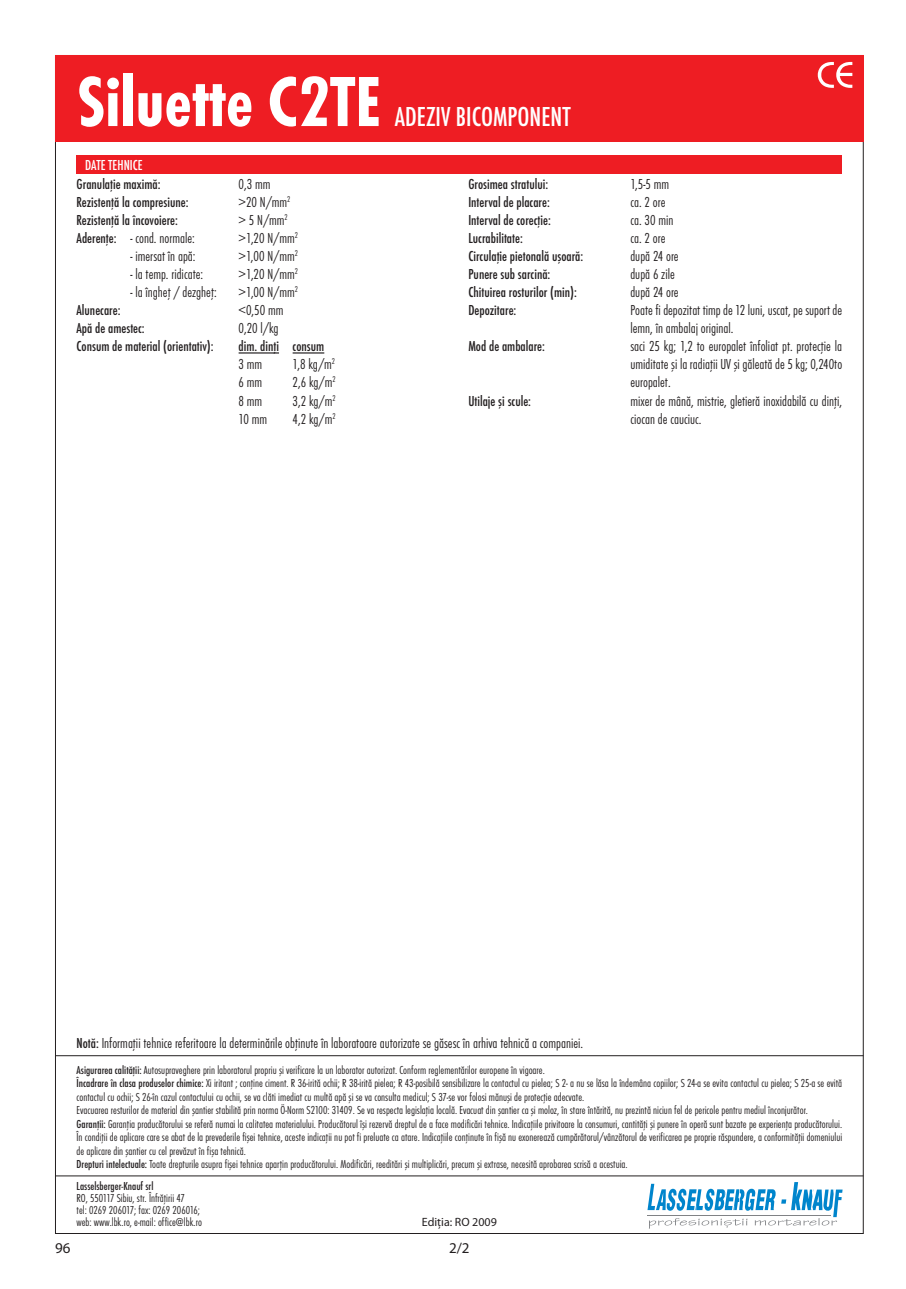
<style>
.page{position:relative;width:906px;height:1289px;background:#fff}
.page>*{position:absolute;margin:0;border:0;box-sizing:border-box;transform-origin:0 0}
.t1{font:700 condensed 73.5px "Futura TEE";color:#fff}
.t2{font:500 condensed 28.5px "Futura TEE";color:#fff}
.t3{font:15px/18px "Futura TEE Ligh Cond";color:#231f20}
.t4{font:500 condensed 15px "Futura TEE";color:#231f20}
.t5{font:500 condensed 15px "Futura TEE";color:#fff}
.t6{font:15px "Myriad Pro";color:#231f20}
.t7{font:12px/13.5px "Futura TEE Ligh Cond";color:#231f20}
.t8{font:500 condensed 12px "Futura TEE";color:#231f20}
.t9{font:12px "Myriad Pro";color:#231f20}
.s1{font-family:"Futura TEE";font-weight:500;font-stretch:condensed}
</style>
<div class="page">
<div style="left:55px;top:55px;width:808px;height:87px;background:#ee1d23"></div>
<hr style="left:55px;top:1055px;width:808px;height:1px;background:#231f20">
<hr style="left:55px;top:1175px;width:808px;height:1px;background:#231f20">
<svg style="left:647px;top:1182px;width:195px;height:46px"></svg>
<div style="left:77px;top:155px;width:765px;height:18px;background:#ee1d23"></div>
<hr style="left:239px;top:352px;width:40px;height:1px;background:#231f20">
<hr style="left:293px;top:352px;width:31px;height:1px;background:#231f20">
<svg style="left:817px;top:62px;width:35px;height:26px"></svg>
<h1 class="t1" style="left:77px;top:59px;width:306px">Siluette C2TE</h1>
<p class="t5" style="left:85px;top:156px;width:59px">DATE TEHNICE</p>
<p class="t4" style="left:77px;top:176px;width:86px">Granulaţie maximă:</p>
<p class="t3" style="left:239px;top:175px;width:33px">0,3 mm</p>
<p class="t4" style="left:77px;top:194px;width:113px">Rezistenţă la compresiune:</p>
<p class="t3" style="left:239px;top:193px;width:53px">&gt;20 N/mm<sup>2</sup></p>
<p class="t4" style="left:77px;top:212px;width:103px">Rezistenţă la încovoiere:</p>
<p class="t3" style="left:239px;top:211px;width:51px">&gt; 5 N/mm<sup>2</sup></p>
<p class="t3" style="left:77px;top:229px;width:120px"><span class="s1">Aderenţe:</span> - cond. normale:</p>
<p class="t3" style="left:239px;top:229px;width:61px">&gt;1,20 N/mm<sup>2</sup></p>
<p class="t3" style="left:131px;top:247px;width:66px">- imersat în apă:</p>
<p class="t3" style="left:239px;top:247px;width:61px">&gt;1,00 N/mm<sup>2</sup></p>
<p class="t3" style="left:131px;top:265px;width:74px">- la temp. ridicate:</p>
<p class="t3" style="left:239px;top:265px;width:61px">&gt;1,20 N/mm<sup>2</sup></p>
<p class="t3" style="left:131px;top:283px;width:88px">- la îngheţ / dezgheţ:</p>
<p class="t3" style="left:239px;top:283px;width:61px">&gt;1,00 N/mm<sup>2</sup></p>
<p class="t4" style="left:77px;top:302px;width:45px">Alunecare:</p>
<p class="t3" style="left:239px;top:301px;width:46px">&lt;0,50 mm</p>
<p class="t4" style="left:77px;top:320px;width:70px">Apă de amestec:</p>
<p class="t3" style="left:239px;top:319px;width:41px">0,20 l/kg</p>
<p class="t4" style="left:77px;top:338px;width:139px">Consum de material (orientativ):</p>
<p class="t4" style="left:239px;top:338px;width:87px">dim. dinţi consum</p>
<p class="t3" style="left:239px;top:355px;width:25px">3 mm</p>
<p class="t3" style="left:293px;top:355px;width:44px">1,8 kg/m<sup>2</sup></p>
<p class="t3" style="left:239px;top:373px;width:25px">6 mm</p>
<p class="t3" style="left:293px;top:373px;width:44px">2,6 kg/m<sup>2</sup></p>
<p class="t3" style="left:239px;top:391px;width:25px">8 mm</p>
<p class="t3" style="left:293px;top:391px;width:44px">3,2 kg/m<sup>2</sup></p>
<p class="t3" style="left:239px;top:409px;width:30px">10 mm</p>
<p class="t3" style="left:293px;top:409px;width:44px">4,2 kg/m<sup>2</sup></p>
<h2 class="t2" style="left:395px;top:101px;width:21px">Adeziv</h2>
<h2 class="t2" style="left:456px;top:101px;width:12px">bicomponent</h2>
<p class="t4" style="left:468px;top:176px;width:81px">Grosimea stratului:</p>
<p class="t3" style="left:630px;top:175px;width:40px">1,5-5 mm</p>
<p class="t4" style="left:468px;top:194px;width:83px">Interval de placare:</p>
<p class="t3" style="left:630px;top:193px;width:37px">ca. 2 ore</p>
<p class="t4" style="left:468px;top:212px;width:84px">Interval de corecţie:</p>
<p class="t3" style="left:630px;top:211px;width:45px">ca. 30 min</p>
<p class="t4" style="left:468px;top:230px;width:56px">Lucrabilitate:</p>
<p class="t3" style="left:630px;top:229px;width:37px">ca. 2 ore</p>
<p class="t4" style="left:468px;top:248px;width:116px">Circulaţie pietonală uşoară:</p>
<p class="t3" style="left:630px;top:247px;width:50px">după 24 ore</p>
<p class="t4" style="left:468px;top:266px;width:84px">Punere sub sarcină:</p>
<p class="t3" style="left:630px;top:265px;width:46px">după 6 zile</p>
<p class="t4" style="left:468px;top:284px;width:110px">Chituirea rosturilor (min):</p>
<p class="t3" style="left:630px;top:283px;width:50px">după 24 ore</p>
<p class="t4" style="left:468px;top:302px;width:49px">Depozitare:</p>
<p class="t3" style="left:630px;top:301px;width:213px">Poate fi depozitat timp de 12 luni, uscat, pe suport de lemn, în ambalaj original.</p>
<p class="t4" style="left:468px;top:338px;width:78px">Mod de ambalare:</p>
<p class="t3" style="left:630px;top:337px;width:213px;text-align:justify">saci 25 kg; 1,2 to europalet înfoliat pt. protecţie la umiditate şi la radiaţii UV şi găleată de 5 kg; 0,240to europalet.</p>
<p class="t4" style="left:468px;top:392px;width:64px">Utilaje şi scule:</p>
<p class="t3" style="left:630px;top:391px;width:213px">mixer de mână, mistrie, gletieră inoxidabilă cu dinţi, ciocan de cauciuc.</p>
<p class="t3" style="left:77px;top:1034px;width:508px"><span class="s1">Notă:</span> Informaţii tehnice referitoare la determinările obţinute în laboratoare autorizate se găsesc în arhiva tehnică a companiei.</p>
<p class="t7" style="left:77px;top:1062px;width:767px"><span class="s1">Asigurarea calităţii:</span> Autosupraveghere prin laboratorul propriu şi verificare la un laborator autorizat. Conform reglementărilor europene în vigoare.<br><span class="s1">Încadrare în clasa produselor chimice:</span> Xi iritant ; conţine ciment. R 36-irită ochii; R 38-irită pielea; R 43-posibilă sensibilizare la contactul cu pielea; S 2- a nu se lăsa la îndemâna copiilor; S 24-a se evita contactul cu pielea; S 25-a se evită contactul cu ochii; S 26-în cazul contactului cu ochii, se va clăti imediat cu multă apă şi se va consulta medicul; S 37-se vor folosi mănuşi de protecţie adecvate.<br>Evacuarea resturilor de material din şantier stabilită prin norma Ö-Norm S2100: 31409. Se va respecta legislaţia locală. Evacuat din şantier ca şi moloz, în stare întărită, nu prezintă niciun fel de pericole pentru mediul înconjurător.<br><span class="s1">Garanţii:</span> Garanţia producătorului se referă numai la calitatea materialului. Producătorul îşi rezervă dreptul de a face modificări tehnice. Indicaţiile privitoare la consumuri, cantităţi şi punere în operă sunt bazate pe experienţa producătorului.<br>În condiţii de aplicare care se abat de la prevederile fişei tehnice, aceste indicaţii nu pot fi preluate ca atare. Indicaţiile conţinute în fişă nu exonerează cumpărătorul/vânzătorul de verificarea pe proprie răspundere, a conformităţii domeniului de aplicare din şantier cu cel prevăzut în fişa tehnică.<br><span class="s1">Drepturi intelectuale:</span> Toate drepturile asupra fişei tehnice aparţin producătorului. Modificări, reeditări şi multiplicări, precum şi extrase, necesită aprobarea scrisă a acestuia.</p>
<p class="t8" style="left:77px;top:1179px;width:79px">Lasselsberger-Knauf srl</p>
<p class="t7" style="left:77px;top:1192px;width:127px;line-height:12px">RO, 550117 Sibiu, str. Înfrăţirii 47<br>tel: 0269 206017; fax: 0269 206016; web: www.lbk.ro, e-mail: office@lbk.ro</p>
<p class="t6" style="left:55px;top:1238px;width:17px">96</p>
<p class="t9" style="left:422px;top:1214px;width:76px">Ediţia: RO 2009</p>
<p class="t6" style="left:449px;top:1238px;width:22px">2/2</p>
</div>
